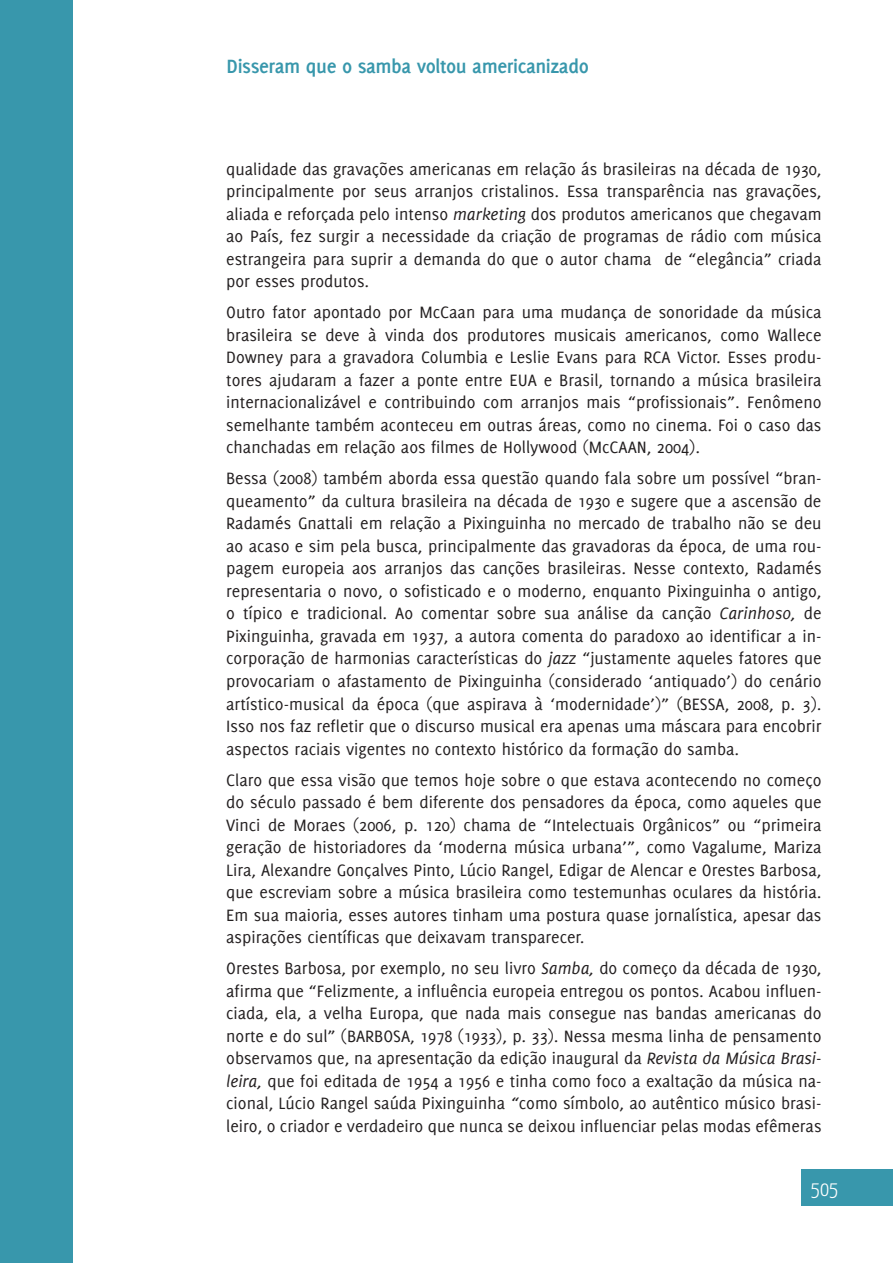
<style>
.page{position:relative;width:893px;height:1263px;background:#fff}
.page>*{position:absolute;margin:0;border:0;box-sizing:border-box;transform-origin:0 0}
.t1{font:700 21px "Delicious";letter-spacing:-.02em;color:#3897ac}
.t2{font:300 21px "Yanone Kaffeesatz";color:#fff}
.t3{font:18px/22.5px "Delicious";color:#231f20;text-align:justify}
.s1{font-style:italic}
</style>
<div class="page">
<div style="left:0;top:0;width:72px;height:1263px;background:#3897ac"></div>
<div style="left:802px;top:1170px;width:91px;height:36px;background:#3897ac"></div>
<p class="t1" style="left:227px;top:54px;width:364px">Disseram que o samba voltou americanizado</p>
<p class="t3" style="left:226px;top:158px;width:597px">qualidade das gravações americanas em relação ás brasileiras na década de 1930, principalmente por seus arranjos cristalinos. Essa transparência nas gravações, aliada e reforçada pelo intenso <span class="s1">marketing</span> dos produtos americanos que chegavam ao País, fez surgir a necessidade da criação de programas de rádio com música estrangeira para suprir a demanda do que o autor chama de “elegância” criada por esses produtos.</p>
<p class="t3" style="left:226px;top:301px;width:597px">Outro fator apontado por McCaan para uma mudança de sonoridade da música brasileira se deve à vinda dos produtores musicais americanos, como Wallece Downey para a gravadora Columbia e Leslie Evans para RCA Victor. Esses produ&shy;tores ajudaram a fazer a ponte entre EUA e Brasil, tornando a música brasileira internacionalizável e contribuindo com arranjos mais “profissionais”. Fenômeno semelhante também aconteceu em outras áreas, como no cinema. Foi o caso das chanchadas em relação aos filmes de Hollywood (McCAAN, 2004).</p>
<p class="t3" style="left:226px;top:467px;width:597px">Bessa (2008) também aborda essa questão quando fala sobre um possível “bran&shy;queamento” da cultura brasileira na década de 1930 e sugere que a ascensão de Radamés Gnattali em relação a Pixinguinha no mercado de trabalho não se deu ao acaso e sim pela busca, principalmente das gravadoras da época, de uma rou&shy;pagem europeia aos arranjos das canções brasileiras. Nesse contexto, Radamés representaria o novo, o sofisticado e o moderno, enquanto Pixinguinha o antigo, o típico e tradicional. Ao comentar sobre sua análise da canção <span class="s1">Carinhoso,</span> de Pixinguinha, gravada em 1937, a autora comenta do paradoxo ao identificar a in&shy;corporação de harmonias características do <span class="s1">jazz</span> “justamente aqueles fatores que provocariam o afastamento de Pixinguinha (considerado ‘antiquado’) do cenário artístico-musical da época (que aspirava à ‘modernidade’)” (BESSA, 2008, p. 3).<br>Isso nos faz refletir que o discurso musical era apenas uma máscara para encobrir aspectos raciais vigentes no contexto histórico da formação do samba.</p>
<p class="t3" style="left:226px;top:768px;width:597px">Claro que essa visão que temos hoje sobre o que estava acontecendo no começo do século passado é bem diferente dos pensadores da época, como aqueles que Vinci de Moraes (2006, p. 120) chama de “Intelectuais Orgânicos” ou “primeira geração de historiadores da ‘moderna música urbana’”, como Vagalume, Mariza Lira, Alexandre Gonçalves Pinto, Lúcio Rangel, Edigar de Alencar e Orestes Barbosa, que escreviam sobre a música brasileira como testemunhas oculares da história.<br>Em sua maioria, esses autores tinham uma postura quase jornalística, apesar das aspirações científicas que deixavam transparecer.</p>
<p class="t3" style="left:226px;top:957px;width:597px">Orestes Barbosa, por exemplo, no seu livro <span class="s1">Samba,</span> do começo da década de 1930, afirma que “Felizmente, a influência europeia entregou os pontos. Acabou influen&shy;ciada, ela, a velha Europa, que nada mais consegue nas bandas americanas do norte e do sul” (BARBOSA, 1978 (1933), p. 33). Nessa mesma linha de pensamento observamos que, na apresentação da edição inaugural da <span class="s1">Revista da Música Brasi&shy;leira,</span> que foi editada de 1954 a 1956 e tinha como foco a exaltação da música na&shy;cional, Lúcio Rangel saúda Pixinguinha <span class="s1">“</span>como símbolo, ao autêntico músico brasi&shy;leiro, o criador e verdadeiro que nunca se deixou influenciar pelas modas efêmeras</p>
<p class="t2" style="left:811px;top:1176px;width:29px">505</p>
</div>
